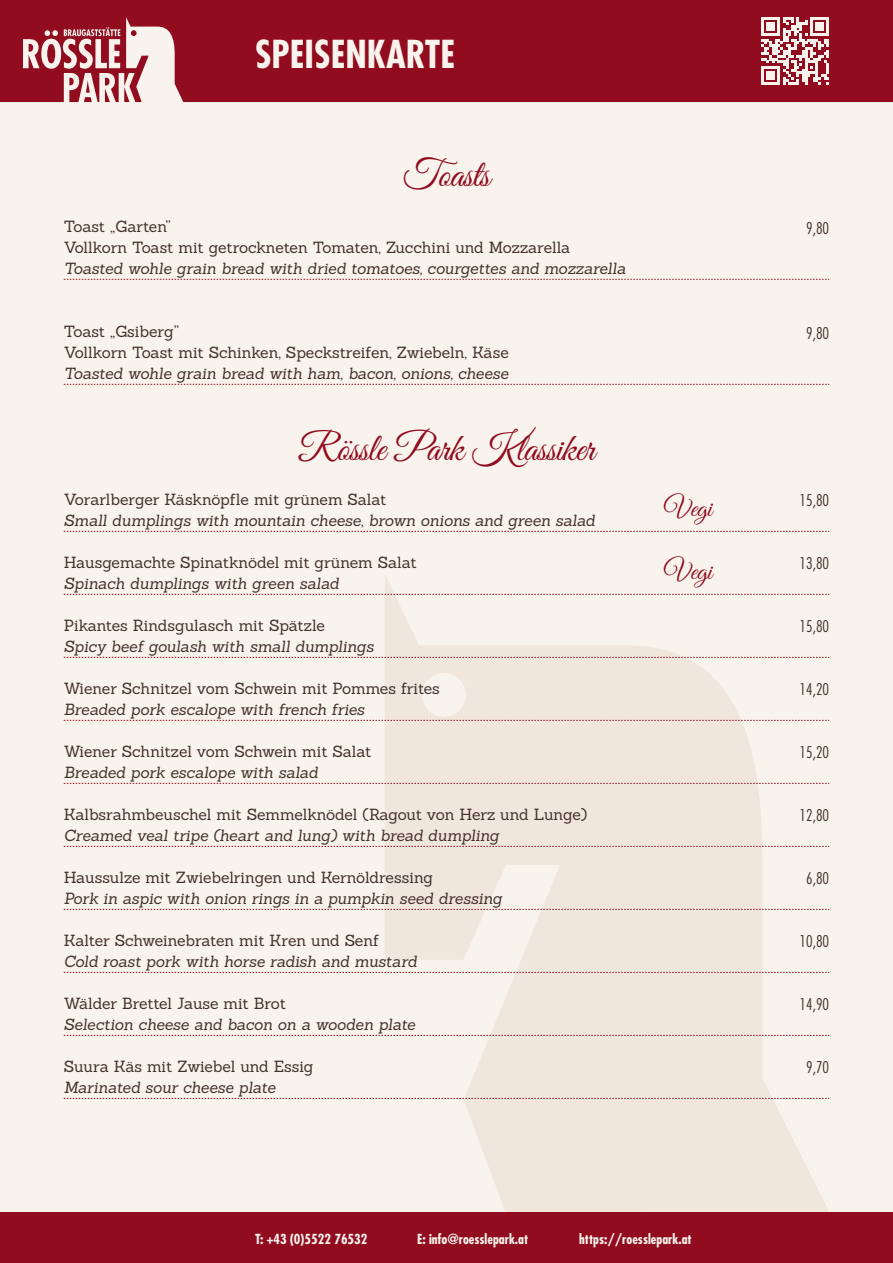
<style>
.page{position:relative;width:893px;height:1263px;background:#f8f3ed}
.page>*{position:absolute;margin:0;border:0;box-sizing:border-box;transform-origin:0 0}
.t1{font:39px "Great Vibes";letter-spacing:-.015em;color:#900c1e}
.t2{font:700 condensed 37.5px "Futura";color:#f8f3ed}
.t3{font:27px "Great Vibes";color:#900c1e}
.t4{font:15.75px/21px "Sanchez";letter-spacing:-.005em;color:#43312b}
.t5{font:italic 15.75px "Sanchez";letter-spacing:-.005em;color:#43312b}
.t6{font:300 condensed 15.75px "Futura";color:#43312b}
.t7{font:700 condensed 13.5px "Futura";color:#f8f3ed}
</style>
<div class="page">
<svg style="left:385px;top:576px;width:444px;height:636px;fill:#f0e6db"></svg>
<svg style="left:0;top:0;width:893px;height:102px;background:#971b2c"></svg>
<svg style="left:69px;top:78px;width:5px;height:8px"></svg>
<svg style="left:131px;top:30px;width:6px;height:6px"></svg>
<svg style="left:84px;top:80px;width:8px;height:22px"></svg>
<svg style="left:105px;top:78px;width:5px;height:24px"></svg>
<div style="left:0;top:1212px;width:893px;height:51px;background:#900c1e"></div>
<svg style="left:761px;top:17px;width:68px;height:68px"></svg>
<svg style="left:64px;top:279px;width:765px;height:1px"></svg>
<svg style="left:64px;top:384px;width:765px;height:1px"></svg>
<svg style="left:64px;top:531px;width:765px;height:1px"></svg>
<svg style="left:64px;top:594px;width:765px;height:1px"></svg>
<svg style="left:64px;top:657px;width:765px;height:1px"></svg>
<svg style="left:64px;top:720px;width:765px;height:1px"></svg>
<svg style="left:64px;top:783px;width:765px;height:1px"></svg>
<svg style="left:64px;top:846px;width:765px;height:1px"></svg>
<svg style="left:64px;top:909px;width:765px;height:1px"></svg>
<svg style="left:64px;top:972px;width:765px;height:1px"></svg>
<svg style="left:64px;top:1035px;width:765px;height:1px"></svg>
<svg style="left:64px;top:1098px;width:765px;height:1px"></svg>
<h2 class="t2" style="left:255px;top:30px;width:201px">SPEISENKARTE</h2>
<h1 class="t1" style="left:403px;top:153px;width:89px">Toasts</h1>
<p class="t4" style="left:64px;top:216px;width:508px">Toast „Garten”<br>Vollkorn Toast mit getrockneten Tomaten, Zucchini und Mozzarella</p>
<p class="t5" style="left:64px;top:258px;width:564px">Toasted wohle grain bread with dried tomatoes, courgettes and mozzarella</p>
<p class="t4" style="left:64px;top:321px;width:447px">Toast „Gsiberg”<br>Vollkorn Toast mit Schinken, Speckstreifen, Zwiebeln, Käse</p>
<p class="t5" style="left:64px;top:363px;width:446px">Toasted wohle grain bread with ham, bacon, onions, cheese</p>
<h1 class="t1" style="left:298px;top:426px;width:299px">Rössle Park Klassiker</h1>
<p class="t4" style="left:64px;top:489px;width:324px">Vorarlberger Käsknöpfle mit grünem Salat</p>
<p class="t5" style="left:64px;top:510px;width:533px">Small dumplings with mountain cheese, brown onions and green salad</p>
<p class="t4" style="left:64px;top:552px;width:354px">Hausgemachte Spinatknödel mit grünem Salat</p>
<p class="t5" style="left:64px;top:573px;width:277px">Spinach dumplings with green salad</p>
<p class="t4" style="left:64px;top:615px;width:263px">Pikantes Rindsgulasch mit Spätzle</p>
<p class="t5" style="left:64px;top:636px;width:312px">Spicy beef goulash with small dumplings</p>
<p class="t4" style="left:64px;top:678px;width:378px">Wiener Schnitzel vom Schwein mit Pommes frites</p>
<p class="t5" style="left:64px;top:699px;width:302px">Breaded pork escalope with french fries</p>
<p class="t4" style="left:64px;top:741px;width:309px">Wiener Schnitzel vom Schwein mit Salat</p>
<p class="t5" style="left:64px;top:762px;width:256px">Breaded pork escalope with salad</p>
<p class="t4" style="left:64px;top:804px;width:525px">Kalbsrahmbeuschel mit Semmelknödel (Ragout von Herz und Lunge)</p>
<p class="t5" style="left:64px;top:825px;width:437px">Creamed veal tripe (heart and lung) with bread dumpling</p>
<p class="t4" style="left:64px;top:867px;width:371px">Haussulze mit Zwiebelringen und Kernöldressing</p>
<p class="t5" style="left:64px;top:888px;width:440px">Pork in aspic with onion rings in a pumpkin seed dressing</p>
<p class="t4" style="left:64px;top:930px;width:317px">Kalter Schweinebraten mit Kren und Senf</p>
<p class="t5" style="left:64px;top:951px;width:355px">Cold roast pork with horse radish and mustard</p>
<p class="t4" style="left:64px;top:993px;width:224px">Wälder Brettel Jause mit Brot</p>
<p class="t5" style="left:64px;top:1014px;width:353px">Selection cheese and bacon on a wooden plate</p>
<p class="t4" style="left:64px;top:1056px;width:251px">Suura Käs mit Zwiebel und Essig</p>
<p class="t5" style="left:64px;top:1077px;width:213px">Marinated sour cheese plate</p>
<h3 class="t3" style="left:664px;top:493px;width:50px">Vegi</h3>
<h3 class="t3" style="left:664px;top:556px;width:50px">Vegi</h3>
<p class="t7" style="left:255px;top:1230px;width:114px">T: +43 (0)5522 76532</p>
<p class="t7" style="left:417px;top:1230px;width:113px">E: info@roesslepark.at</p>
<p class="t7" style="left:579px;top:1230px;width:114px">https://roesslepark.at</p>
<p class="t6" style="left:806px;top:218px;width:24px">9,80</p>
<p class="t6" style="left:806px;top:323px;width:24px">9,80</p>
<p class="t6" style="left:800px;top:491px;width:31px">15,80</p>
<p class="t6" style="left:800px;top:554px;width:31px">13,80</p>
<p class="t6" style="left:800px;top:617px;width:31px">15,80</p>
<p class="t6" style="left:800px;top:680px;width:31px">14,20</p>
<p class="t6" style="left:800px;top:743px;width:31px">15,20</p>
<p class="t6" style="left:800px;top:806px;width:31px">12,80</p>
<p class="t6" style="left:806px;top:869px;width:24px">6,80</p>
<p class="t6" style="left:800px;top:932px;width:31px">10,80</p>
<p class="t6" style="left:800px;top:995px;width:31px">14,90</p>
<p class="t6" style="left:806px;top:1058px;width:24px">9,70</p>
</div>
